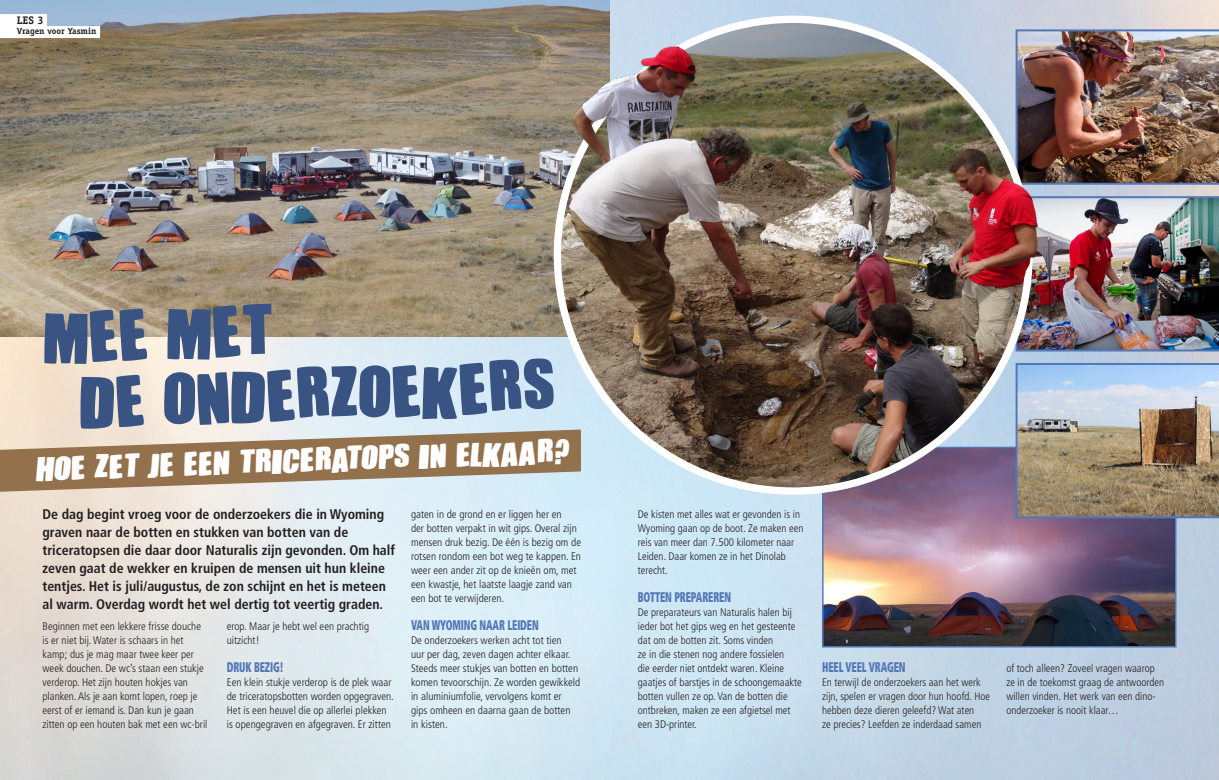
<style>
.page{position:relative;width:1219px;height:780px;background:#fff}
.page>*{position:absolute;margin:0;border:0;box-sizing:border-box;transform-origin:0 0}
.Alineastijl_5{font:82.1px "IMPACTED";color:#395482}
.Alineastijl_5-2{font:38px "IMPACTED";color:#fff;scale:1.08 1}
.INTRO{font:700 condensed 14px/18px "Frutiger LT Pro";color:#231f20}
.TEKSTKOPJE{font:900 condensed 14px "Frutiger LT Pro";letter-spacing:-.01em;color:#5478b6;scale:.7 1}
.TEKST{font:900 condensed 14px "Frutiger LT Pro";letter-spacing:-.01em;color:#5478b6;scale:.7 1}
.TEKST-2{font:300 condensed 11px/14px "Frutiger LT Pro";color:#231f20}
.thema{font:700 11px "Officina Serif Std";color:#231f20}
.titel{font:700 9px "Officina Serif Std";color:#231f20}
</style>
<div class="page">
<img style="left:0;top:0;width:1219px;height:780px">
<img style="left:824px;top:448px;width:350px;height:197px">
<div style="left:822px;top:446px;width:354px;height:201px;border:1px solid #5478b6"></div>
<img style="left:0;top:0;width:609px;height:336px">
<svg style="left:0;top:429px;width:581px;height:62px;background:#ae987f"></svg>
<img style="left:1016px;top:196px;width:203px;height:155px">
<img style="left:1016px;top:29px;width:203px;height:156px">
<svg style="left:1016px;top:363px;width:203px;height:155px;background:#a19d97"></svg>
<img style="left:557px;top:19px;width:472px;height:472px;border-radius:236px">
<img style="left:487px;top:16px;width:210px;height:138px">
<img style="left:1009px;top:168px;width:36px;height:121px">
<div style="left:0;top:14px;width:47px;height:15px;background:#fff"></div>
<div style="left:0;top:26px;width:100px;height:12px;background:#fff"></div>
<p class="thema" style="left:17px;top:14px;width:29px">LES 3</p>
<p class="titel" style="left:17px;top:26px;width:81px">Vragen voor Yasmin</p>
<p class="Alineastijl_5" style="left:41px;top:301px;width:231px;rotate:-2deg">MEE MET</p>
<p class="Alineastijl_5" style="left:77px;top:366px;width:477px;rotate:-2deg">DE ONDERZOEKERS</p>
<p class="Alineastijl_5-2" style="left:34px;top:452px;width:497px;rotate:-2deg">HOE ZET JE EEN TRICERATOPS IN ELKAAR?</p>
<p class="INTRO" style="left:43px;top:505px;width:354px">De dag begint vroeg voor de onderzoekers die in Wyoming graven naar de botten en stukken van botten van de triceratopsen die daar door Naturalis zijn gevonden. Om half zeven gaat de wekker en kruipen de mensen uit hun kleine tentjes. Het is juli/augustus, de zon schijnt en het is meteen al warm. Overdag wordt het wel dertig tot veertig graden.</p>
<p class="TEKST-2" style="left:43px;top:619px;width:166px">Beginnen met een lekkere frisse douche is er niet bij. Water is schaars in het kamp; dus je mag maar twee keer per week douchen. De wc’s staan een stukje verderop. Het zijn houten hokjes van planken. Als je aan komt lopen, roep je eerst of er iemand is. Dan kun je gaan zitten op een houten bak met een wc-bril</p>
<p class="TEKST-2" style="left:227px;top:619px;width:144px">erop. Maar je hebt wel een prachtig uitzicht!</p>
<p class="TEKSTKOPJE" style="left:227px;top:659px;width:83px">DRUK BEZIG!</p>
<p class="TEKST-2" style="left:227px;top:675px;width:169px">Een klein stukje verderop is de plek waar de triceratopsbotten worden opgegraven.<br>Het is een heuvel die op allerlei plekken is opengegraven en afgegraven. Er zitten</p>
<p class="TEKST-2" style="left:411px;top:507px;width:172px">gaten in de grond en er liggen her en<br>der botten verpakt in wit gips. Overal zijn mensen druk bezig. De één is bezig om de rotsen rondom een bot weg te kappen. En weer een ander zit op de knieën om, met een kwastje, het laatste laagje zand van een bot te verwijderen.</p>
<p class="TEKST" style="left:411px;top:617px;width:184px">VAN WYOMING NAAR LEIDEN</p>
<p class="TEKST-2" style="left:411px;top:633px;width:171px">De onderzoekers werken acht tot tien<br>uur per dag, zeven dagen achter elkaar.<br>Steeds meer stukjes van botten en botten komen tevoorschijn. Ze worden gewikkeld in aluminiumfolie, vervolgens komt er gips omheen en daarna gaan de botten in kisten.</p>
<p class="TEKST-2" style="left:638px;top:507px;width:167px">De kisten met alles wat er gevonden is in<br>Wyoming gaan op de boot. Ze maken een reis van meer dan 7.500 kilometer naar<br>Leiden. Daar komen ze in het Dinolab terecht.</p>
<p class="TEKSTKOPJE" style="left:638px;top:589px;width:135px">BOTTEN PREPAREREN</p>
<p class="TEKST-2" style="left:638px;top:605px;width:165px">De preparateurs van Naturalis halen bij ieder bot het gips weg en het gesteente dat om de botten zit. Soms vinden<br>ze in die stenen nog andere fossielen<br>die eerder niet ontdekt waren. Kleine gaatjes of barstjes in de schoongemaakte botten vullen ze op. Van de botten die ontbreken, maken ze een afgietsel met een 3D-printer.</p>
<p class="TEKSTKOPJE" style="left:822px;top:659px;width:121px">HEEL VEEL VRAGEN</p>
<p class="TEKST-2" style="left:822px;top:675px;width:170px">En terwijl de onderzoekers aan het werk zijn, spelen er vragen door hun hoofd. Hoe hebben deze dieren geleefd? Wat aten<br>ze precies? Leefden ze inderdaad samen</p>
<p class="TEKST-2" style="left:1006px;top:661px;width:159px">of toch alleen? Zoveel vragen waarop ze in de toekomst graag de antwoorden willen vinden. Het werk van een dino&shy;onderzoeker is nooit klaar…</p>
</div>
